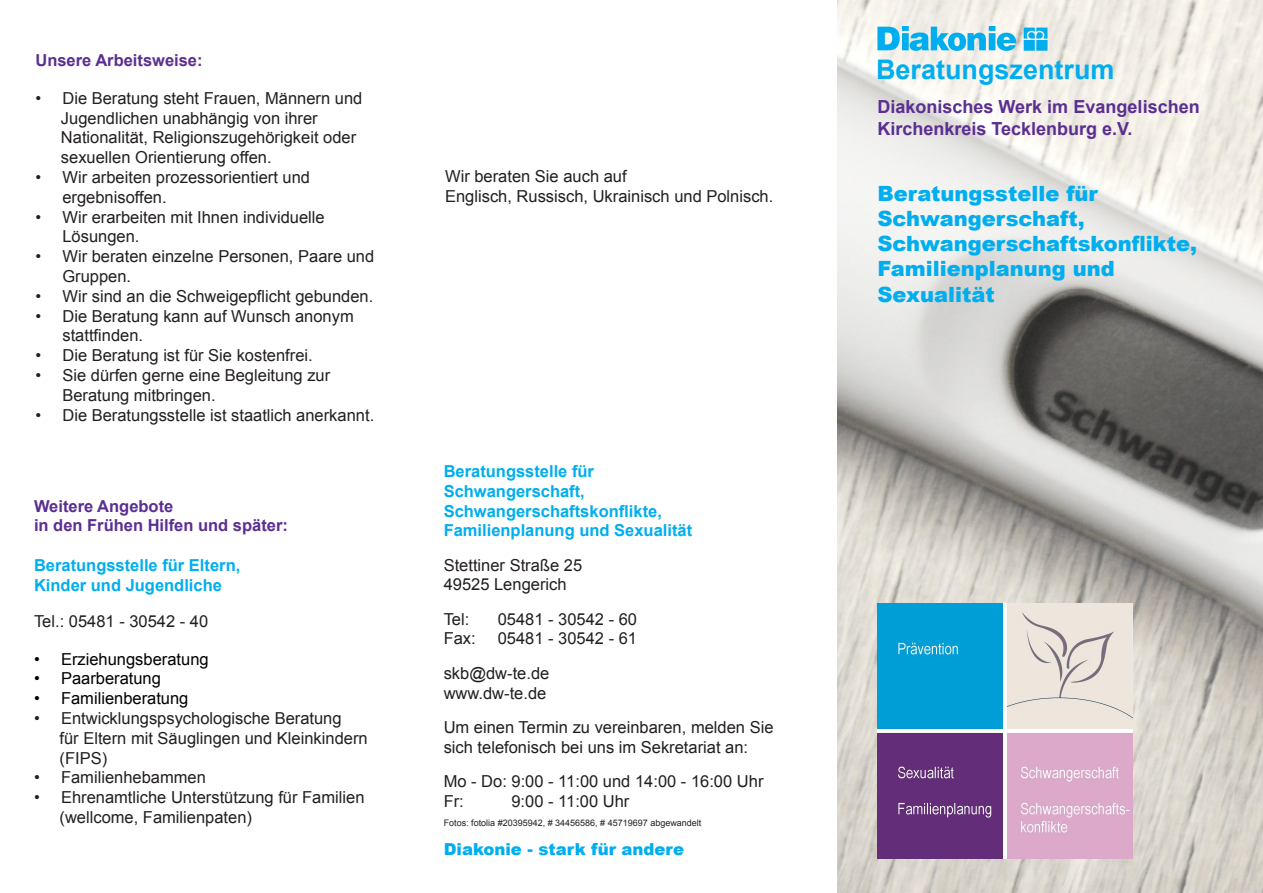
<style>
.page{position:relative;width:1263px;height:893px;background:#fff}
.page>*{position:absolute;margin:0;border:0;box-sizing:border-box;transform-origin:0 0}
.t1{font:700 27px "Arial";color:#00aeef}
.t2{font:900 21px "Arial";color:#00aeef}
.t3{font:700 18px "Arial";color:#5b2e91}
.t4{font:16.5px/19.8px "Arial";color:#231f20}
.t5{font:700 16.5px "Arial";color:#00aeef}
.t6{font:700 16.5px "Arial";color:#5b2e91}
.t7{font:16.5px "Arial";color:#000}
.t8{font:900 16.5px "Arial";color:#00aeef}
.t9{font:9px "Arial";color:#231f20}
</style>
<div class="page">
<img style="left:838px;top:0;width:425px;height:893px">
<svg style="left:877px;top:26px;width:139px;height:25px"></svg>
<svg style="left:1024px;top:28px;width:23px;height:23px"></svg>
<img style="left:877px;top:604px;width:255px;height:255px">
<p class="t6" style="left:35px;top:49px;width:169px">Unsere Arbeitsweise:</p>
<p class="t4" style="left:35px;top:88px;width:328px">• Die Beratung steht Frauen, Männern und</p>
<p class="t4" style="left:61px;top:108px;width:297px">Jugendlichen unabhängig von ihrer<br>Nationalität, Religionszugehörigkeit oder</p>
<p class="t4" style="left:61px;top:148px;width:212px">sexuellen Orientierung offen.</p>
<p class="t4" style="left:62px;top:167px;width:249px;text-indent:-27px">• Wir arbeiten prozessorientiert und ergebnisoffen.</p>
<p class="t4" style="left:62px;top:207px;width:264px;text-indent:-27px">• Wir erarbeiten mit Ihnen individuelle<br>Lösungen.</p>
<p class="t4" style="left:62px;top:247px;width:313px;text-indent:-27px">• Wir beraten einzelne Personen, Paare und<br>Gruppen.</p>
<p class="t4" style="left:35px;top:286px;width:339px">• Wir sind an die Schweigepflicht gebunden.</p>
<p class="t4" style="left:62px;top:306px;width:293px;text-indent:-27px">• Die Beratung kann auf Wunsch anonym stattfinden.</p>
<p class="t4" style="left:35px;top:346px;width:279px">• Die Beratung ist für Sie kostenfrei.</p>
<p class="t4" style="left:62px;top:365px;width:269px;text-indent:-27px">• Sie dürfen gerne eine Begleitung zur<br>Beratung mitbringen.</p>
<p class="t4" style="left:35px;top:405px;width:340px">• Die Beratungsstelle ist staatlich anerkannt.</p>
<p class="t6" style="left:34px;top:495px;width:141px">Weitere Angebote</p>
<p class="t6" style="left:34px;top:515px;width:255px">in den Frühen Hilfen und später:</p>
<p class="t5" style="left:34px;top:554px;width:208px">Beratungsstelle für Eltern,</p>
<p class="t5" style="left:34px;top:574px;width:189px">Kinder und Jugendliche</p>
<p class="t4" style="left:34px;top:611px;width:176px">Tel.: 05481 - 30542 - 40</p>
<p class="t7" style="left:34px;top:648px;width:176px">• Erziehungsberatung</p>
<p class="t7" style="left:34px;top:668px;width:128px">• Paarberatung</p>
<p class="t7" style="left:34px;top:687px;width:156px">• Familienberatung</p>
<p class="t4" style="left:34px;top:708px;width:309px">• Entwicklungspsychologische Beratung</p>
<p class="t4" style="left:60px;top:728px;width:310px">für Eltern mit Säuglingen und Kleinkindern (FIPS)</p>
<p class="t4" style="left:34px;top:768px;width:173px">• Familienhebammen</p>
<p class="t4" style="left:34px;top:788px;width:332px">• Ehrenamtliche Unterstützung für Familien</p>
<p class="t4" style="left:60px;top:807px;width:194px">(wellcome, Familienpaten)</p>
<p class="t4" style="left:445px;top:167px;width:183px">Wir beraten Sie auch auf</p>
<p class="t4" style="left:445px;top:186px;width:330px">Englisch, Russisch, Ukrainisch und Polnisch.</p>
<p class="t5" style="left:444px;top:460px;width:152px">Beratungsstelle für</p>
<p class="t5" style="left:444px;top:480px;width:143px">Schwangerschaft,</p>
<p class="t5" style="left:444px;top:500px;width:220px">Schwangerschaftskonflikte,</p>
<p class="t5" style="left:444px;top:520px;width:250px">Familienplanung und Sexualität</p>
<p class="t4" style="left:444px;top:555px;width:140px">Stettiner Straße 25</p>
<p class="t4" style="left:444px;top:575px;width:124px">49525 Lengerich</p>
<p class="t4" style="left:444px;top:609px;width:27px">Tel:</p>
<p class="t4" style="left:498px;top:609px;width:141px">05481 - 30542 - 60</p>
<p class="t4" style="left:444px;top:629px;width:34px">Fax:</p>
<p class="t4" style="left:498px;top:629px;width:141px">05481 - 30542 - 61</p>
<p class="t4" style="left:444px;top:663px;width:107px">skb@dw-te.de</p>
<p class="t4" style="left:444px;top:683px;width:104px">www.dw-te.de</p>
<p class="t4" style="left:444px;top:717px;width:331px">Um einen Termin zu vereinbaren, melden Sie</p>
<p class="t4" style="left:444px;top:737px;width:306px">sich telefonisch bei uns im Sekretariat an:</p>
<p class="t4" style="left:444px;top:771px;width:321px">Mo - Do: 9:00 - 11:00 und 14:00 - 16:00 Uhr</p>
<p class="t4" style="left:444px;top:791px;width:22px">Fr:</p>
<p class="t4" style="left:511px;top:791px;width:119px">9:00 - 11:00 Uhr</p>
<p class="t9" style="left:444px;top:817px;width:259px">Fotos: fotolia #20395942, # 34456586, # 45719697 abgewandelt</p>
<p class="t8" style="left:444px;top:837px;width:242px">Diakonie - stark für andere</p>
<p class="t1" style="left:876px;top:52px;width:240px">Beratungszentrum</p>
<p class="t3" style="left:877px;top:95px;width:324px">Diakonisches Werk im Evangelischen</p>
<p class="t3" style="left:877px;top:117px;width:257px">Kirchenkreis Tecklenburg e.V.</p>
<p class="t2" style="left:877px;top:178px;width:222px">Beratungsstelle für</p>
<p class="t2" style="left:877px;top:203px;width:209px">Schwangerschaft,</p>
<p class="t2" style="left:877px;top:228px;width:321px">Schwangerschaftskonflikte,</p>
<p class="t2" style="left:877px;top:254px;width:239px">Familienplanung und</p>
<p class="t2" style="left:877px;top:279px;width:119px">Sexualität</p>
</div>
